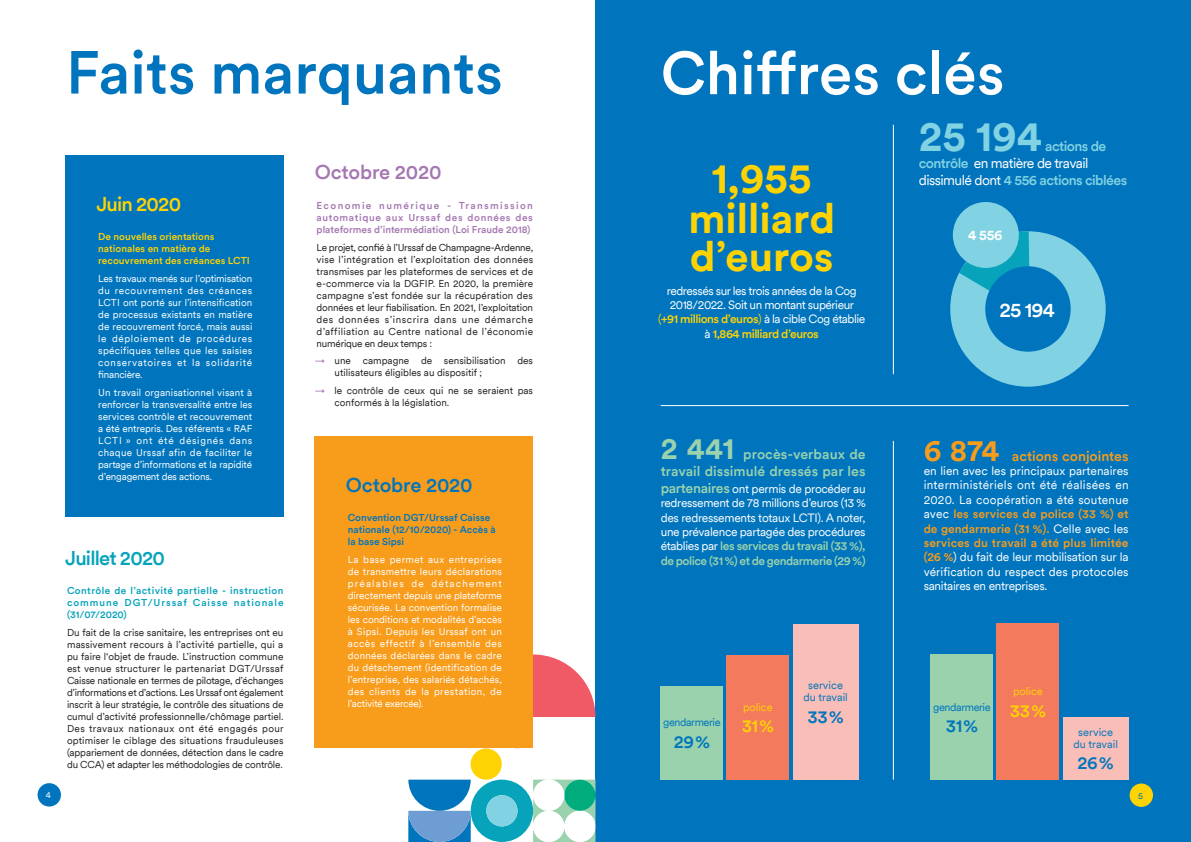
<style>
.page{position:relative;width:1191px;height:842px;background:#fff}
.page>*{position:absolute;margin:0;border:0;box-sizing:border-box;transform-origin:0 0}
.t1{font:500 60px "Circular";color:#0075bd}
.t2{font:500 60px "Circular";color:#fff}
.t3{font:700 42px/39px "Circular";color:#fed304;text-align:center}
.t4{font:700 42px "Circular";color:#81d2e2}
.t5{font:500 20.5px "Circular";color:#fff}
.t6{font:500 20px "Circular";letter-spacing:-.01em;color:#a577b3}
.t7{font:500 20px "Circular";letter-spacing:-.04em;color:#06a3bb}
.t8{font:500 20px "Circular";letter-spacing:-.01em;color:#0075bd}
.t9{font:500 20px "Circular";letter-spacing:-.04em;color:#fed304}
.t10{font:500 18px "Circular";letter-spacing:-.025em;color:#0075bd}
.t11{font:500 18px "Circular";color:#fed304}
.t12{font:500 14px/16.8px "Circular";color:#9ad2ae}
.t13{font:14px/16.8px "Circular";letter-spacing:-.04em;color:#fff}
.t14{font:500 14px "Circular";letter-spacing:-.04em;color:#81d2e2}
.t15{font:500 14px "Circular";letter-spacing:-.005em;color:#f89c1c}
.t16{font:700 14px "Circular";color:#fff}
.t17{font:12px/14.4px "Circular";letter-spacing:-.025em;color:#fff;text-align:justify}
.t18{font:11px "Circular";letter-spacing:-.01em;color:#0075bd}
.t19{font:11px "Circular";letter-spacing:-.04em;color:#0075bd}
.t20{font:11px "Circular";color:#fed304}
.Texte_à_puces{font:10px/12px "Circular";color:#231f20;text-align:justify}
.Texte_à_puces-2{font:10px/12px "Circular";letter-spacing:-.005em;color:#fff;text-align:justify}
.Texte_à_puces-3{font:500 10px/12px "Circular";color:#a577b3;text-align:justify}
.Texte_à_puces-4{font:500 10px/12px "Circular";letter-spacing:.09em;color:#06a3bb;text-align:justify}
.Texte_à_puces-5{font:500 10px/12px "Circular";color:#fed304}
.Texte_à_puces-6{font:500 10px/12px "Circular";color:#0075bd}
.t21{font:9px "Circular";color:#0075bd}
.t22{font:9px "Circular";color:#fff}
.s1{color:#a577b3}
.s2{color:#fed304}
.s3{font-weight:500;color:#fed304}
.s4{font-weight:500;color:#81d2e2}
.s5{font-weight:400;color:#fff}
.s6{font-weight:700;font-size:30px}
.s7{font-weight:500;font-size:14px;color:#9ad2ae}
.s8{font-weight:500;color:#9ad2ae}
.s9{font-weight:500;color:#f89c1c}
</style>
<div class="page">
<div style="left:595px;top:0;width:596px;height:842px;background:#0075bd"></div>
<div style="left:1129px;top:783px;width:24px;height:24px;background:#fed304;border-radius:12px"></div>
<hr style="left:893px;top:441px;width:1px;height:339px;background:#fff">
<hr style="left:893px;top:125px;width:1px;height:249px;background:#fff">
<hr style="left:660px;top:405px;width:468px;height:1px;background:#fff">
<div style="left:660px;top:686px;width:63px;height:94px;background:#9ad2ae"></div>
<div style="left:726px;top:655px;width:63px;height:125px;background:#f37a5d"></div>
<div style="left:792px;top:624px;width:66px;height:156px;background:#f9beb7"></div>
<div style="left:930px;top:655px;width:63px;height:125px;background:#9ad2ae"></div>
<div style="left:996px;top:623px;width:63px;height:157px;background:#f37a5d"></div>
<div style="left:1062px;top:717px;width:66px;height:63px;background:#f9beb7"></div>
<div style="left:38px;top:783px;width:23px;height:23px;background:#0075bd;border-radius:12px"></div>
<div style="left:65px;top:156px;width:218px;height:361px;background:#0075bd"></div>
<svg style="left:408px;top:748px;width:187px;height:94px"></svg>
<svg style="left:533px;top:654px;width:62px;height:63px"></svg>
<div style="left:315px;top:437px;width:218px;height:311px;background:#f89c1c"></div>
<div style="left:950px;top:231px;width:155px;height:156px;background:#81d2e2;border-radius:50%"></div>
<svg style="left:959px;top:231px;width:71px;height:67px"></svg>
<div style="left:985px;top:266px;width:85px;height:86px;background:#0075bd;border-radius:50%"></div>
<div style="left:952px;top:202px;width:66px;height:66px;background:#81d2e2;border-radius:50%"></div>
<p class="t1" style="left:66px;top:32px;width:438px">Faits marquants</p>
<p class="t9" style="left:96px;top:190px;width:86px">Juin 2020</p>
<p class="Texte_à_puces-5" style="left:98px;top:230px;width:153px">De nouvelles orientations nationales en matière de recouvrement des créances LCTI</p>
<p class="Texte_à_puces-2" style="left:98px;top:272px;width:156px">Les travaux menés sur l’optimisation du recouvrement des créances LCTI ont porté sur l’intensification de processus existants en matière de recouvrement forcé, mais aussi le déploiement de procédures spécifiques telles que les saisies conservatoires et la solidarité financière.</p>
<p class="Texte_à_puces-2" style="left:98px;top:386px;width:156px">Un travail organisationnel visant à renforcer la transversalité entre les services contrôle et recouvrement a été entrepris. Des référents « RAF LCTI » ont été désignés dans chaque Urssaf afin de faciliter le partage d’informations et la rapidité d’engagement des actions.</p>
<p class="t22" style="left:46px;top:789px;width:7px">4</p>
<p class="t7" style="left:65px;top:544px;width:101px">Juillet 2020</p>
<p class="Texte_à_puces-4" style="left:67px;top:584px;width:218px">Contrôle de l’activité partielle - instruction commune DGT/Urssaf Caisse nationale (31/07/2020)</p>
<p class="Texte_à_puces" style="left:67px;top:626px;width:218px">Du fait de la crise sanitaire, les entreprises ont eu massivement recours à l’activité partielle, qui a pu faire l‘objet de fraude. L’instruction commune est venue structurer le partenariat DGT/Urssaf Caisse nationale en termes de pilotage, d’échanges d’informations et d’actions. Les Urssaf ont également inscrit à leur stratégie, le contrôle des situations de cumul d’activité professionnelle/chômage partiel.<br>Des travaux nationaux ont été engagés pour optimiser le ciblage des situations frauduleuses (appariement de données, détection dans le cadre du CCA) et adapter les méthodologies de contrôle.</p>
<p class="t6" style="left:315px;top:159px;width:128px">Octobre 2020</p>
<p class="Texte_à_puces-3" style="left:316px;top:199px;width:218px">Economie numérique - Transmission automatique aux Urssaf des données des plateformes d’intermédiation (Loi Fraude 2018)</p>
<p class="Texte_à_puces" style="left:316px;top:241px;width:218px">Le projet, confié à l’Urssaf de Champagne-Ardenne, vise l’intégration et l’exploitation des données transmises par les plateformes de services et de e-commerce via la DGFIP. En 2020, la première campagne s’est fondée sur la récupération des données et leur fiabilisation. En 2021, l’exploitation des données s’inscrira dans une démarche d’affiliation au Centre national de l’économie numérique en deux temps :</p>
<p class="Texte_à_puces" style="left:334px;top:355px;width:200px;text-indent:-20px"><span class="s1">→</span> une campagne de sensibilisation des utilisateurs éligibles au dispositif ;</p>
<p class="Texte_à_puces" style="left:334px;top:384px;width:200px;text-indent:-20px"><span class="s1">→</span> le contrôle de ceux qui ne se seraient pas conformés à la législation.</p>
<p class="t8" style="left:346px;top:471px;width:128px">Octobre 2020</p>
<p class="Texte_à_puces-6" style="left:348px;top:511px;width:149px">Convention DGT/Urssaf Caisse nationale (12/10/2020) - Accès à la base Sipsi</p>
<p class="Texte_à_puces-2" style="left:348px;top:553px;width:156px">La base permet aux entreprises de transmettre leurs déclarations préalables de détachement directement depuis une plateforme sécurisée. La convention formalise les conditions et modalités d’accès à Sipsi. Depuis les Urssaf ont un accès effectif à l’ensemble des données déclarées dans le cadre du détachement (identification de l’entreprise, des salariés détachés, des clients de la prestation, de l’activité exercée).</p>
<p class="t2" style="left:660px;top:32px;width:345px">Chiffres clés</p>
<p class="t3" style="left:688px;top:157px;width:148px">1,955 milliard d’euros</p>
<p class="t17" style="left:658px;top:283px;width:209px;text-align:center">redressés sur les trois années de la Cog 2018/2022. Soit un montant supérieur <span class="s2">(</span><span class="s3">+91 millions d’euros</span><span class="s2">)</span> à la cible Cog établie à <span class="s3">1,864 milliard d’euros</span></p>
<p class="t4" style="left:918px;top:108px;width:125px">25 194</p>
<p class="t13" style="left:918px;top:138px;width:189px;text-indent:126px"><span class="s4">actions de contrôle</span> en matière de travail</p>
<p class="t14" style="left:918px;top:171px;width:210px"><span class="s5">dissimulé dont</span> 4 556 actions ciblées</p>
<p class="t16" style="left:968px;top:226px;width:36px">4 556</p>
<p class="t5" style="left:999px;top:295px;width:57px">25 194</p>
<p class="t12" style="left:660px;top:445px;width:206px"><span class="s6">2 441</span> procès-verbaux de travail dissimulé dressés par les</p>
<p class="t17" style="left:660px;top:481px;width:206px"><span class="s7">partenaires</span> ont permis de procéder au redressement de 78 millions d’euros (13 % des redressements totaux LCTI). A noter, une prévalence partagée des procédures établies par <span class="s8">les services du travail (33 %), de police (31 %) et de gendarmerie (29 %)</span></p>
<p class="t15" style="left:923px;top:446px;width:206px"><span class="s6">6 874</span> actions conjointes</p>
<p class="t17" style="left:923px;top:463px;width:206px">en lien avec les principaux partenaires interministériels ont été réalisées en 2020. La coopération a été soutenue avec <span class="s9">les services de police (33 %) et de gendarmerie (31 %).</span> Celle avec les <span class="s9">services du travail a été plus limitée (26 %</span>) du fait de leur mobilisation sur la vérification du respect des protocoles sanitaires en entreprises.</p>
<p class="t19" style="left:663px;top:715px;width:59px">gendarmerie</p>
<p class="t10" style="left:674px;top:729px;width:38px">29%</p>
<p class="t20" style="left:743px;top:699px;width:31px">police</p>
<p class="t11" style="left:741px;top:714px;width:34px">31%</p>
<p class="t18" style="left:808px;top:678px;width:36px">service</p>
<p class="t18" style="left:803px;top:690px;width:46px">du travail</p>
<p class="t10" style="left:807px;top:704px;width:38px">33%</p>
<p class="t19" style="left:933px;top:699px;width:59px">gendarmerie</p>
<p class="t10" style="left:945px;top:714px;width:34px">31%</p>
<p class="t20" style="left:1013px;top:684px;width:31px">police</p>
<p class="t11" style="left:1010px;top:698px;width:38px">33%</p>
<p class="t18" style="left:1078px;top:724px;width:36px">service</p>
<p class="t18" style="left:1073px;top:736px;width:46px">du travail</p>
<p class="t10" style="left:1077px;top:751px;width:38px">26%</p>
<p class="t21" style="left:1138px;top:789px;width:6px">5</p>
</div>
